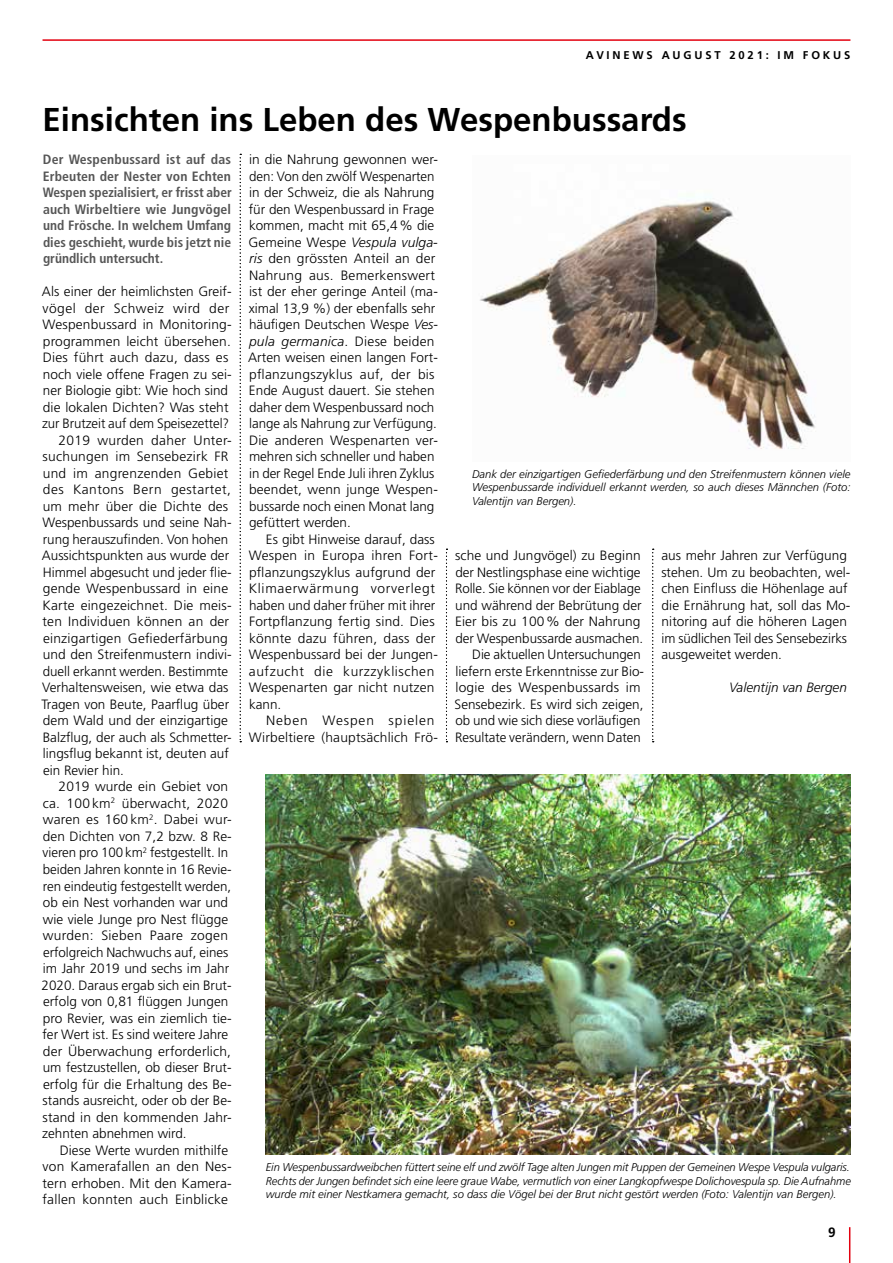
<style>
.page{position:relative;width:893px;height:1263px;background:#fff}
.page>*{position:absolute;margin:0;border:0;box-sizing:border-box;transform-origin:0 0}
.t1{font:700 33px "Frutiger";color:#000}
.t2{font:300 13.5px/16.5px "Frutiger";color:#000}
.t3{font:700 condensed 13.5px/16.5px "Frutiger";color:#565656;text-align:justify}
.t4{font:300 13.5px "Frutiger";letter-spacing:.02em;color:#000}
.t5{font:300 13.5px "Frutiger";letter-spacing:.035em;color:#000}
.t6{font:300 13.5px "Frutiger";letter-spacing:.025em;color:#000}
.t7{font:300 13.5px "Frutiger";letter-spacing:.03em;color:#000}
.t8{font:italic 300 13.5px "Frutiger";color:#000}
.t9{font:700 13.5px "Frutiger";color:#000}
.t10{font:italic 300 11.25px/13.5px "Frutiger";color:#000;text-align:justify}
.t11{font:700 11.25px "Frutiger";letter-spacing:.25em;color:#000}
.s1{font-style:italic}
</style>
<div class="page">
<hr style="left:849px;top:1227px;width:1px;height:36px;background:#e3000f">
<hr style="left:43px;top:39px;width:807px;height:2px;background:#e3000f">
<img style="left:266px;top:775px;width:584px;height:379px">
<img style="left:480px;top:198px;width:336px;height:251px">
<svg style="left:240px;top:154px;width:1px;height:588px"></svg>
<svg style="left:446px;top:549px;width:1px;height:193px"></svg>
<svg style="left:652px;top:549px;width:2px;height:193px"></svg>
<p class="t11" style="left:586px;top:48px;width:266px">AVINEWS AUGUST 2021: IM FOKUS</p>
<h1 class="t1" style="left:43px;top:101px;width:646px">Einsichten ins Leben des Wespenbussards</h1>
<p class="t3" style="left:43px;top:151px;width:190px">Der Wespenbussard ist auf das Erbeuten der Nester von Echten Wespen spezialisiert, er frisst aber auch Wirbeltiere wie Jungvögel und Frösche. In welchem Umfang dies geschieht, wurde bis jetzt nie gründlich untersucht.</p>
<p class="t2" style="left:42px;top:283px;width:191px">Als einer der heimlichsten Greif-</p>
<p class="t7" style="left:43px;top:301px;width:188px">vögel der Schweiz wird der</p>
<p class="t2" style="left:42px;top:316px;width:191px">Wespenbussard in Monitoring-</p>
<p class="t2" style="left:43px;top:333px;width:189px">programmen leicht übersehen.</p>
<p class="t2" style="left:43px;top:349px;width:187px">Dies führt auch dazu, dass es</p>
<p class="t2" style="left:43px;top:366px;width:190px">noch viele offene Fragen zu sei-</p>
<p class="t2" style="left:43px;top:382px;width:187px">ner Biologie gibt: Wie hoch sind</p>
<p class="t2" style="left:43px;top:399px;width:187px">die lokalen Dichten? Was steht</p>
<p class="t2" style="left:42px;top:415px;width:189px">zur Brutzeit auf dem Speisezettel?</p>
<p class="t4" style="left:59px;top:433px;width:175px">2019 wurden daher Unter-</p>
<p class="t2" style="left:43px;top:448px;width:187px">suchungen im Sensebezirk FR</p>
<p class="t4" style="left:43px;top:466px;width:187px">und im angrenzenden Gebiet</p>
<p class="t5" style="left:43px;top:482px;width:190px">des Kantons Bern gestartet,</p>
<p class="t2" style="left:43px;top:498px;width:187px">um mehr über die Dichte des</p>
<p class="t2" style="left:42px;top:514px;width:191px">Wespenbussards und seine Nah-</p>
<p class="t2" style="left:43px;top:531px;width:187px">rung herauszufinden. Von hohen</p>
<p class="t2" style="left:42px;top:547px;width:189px">Aussichtspunkten aus wurde der</p>
<p class="t2" style="left:43px;top:564px;width:190px">Himmel abgesucht und jeder flie-</p>
<p class="t2" style="left:43px;top:580px;width:187px">gende Wespenbussard in eine</p>
<p class="t2" style="left:43px;top:597px;width:191px">Karte eingezeichnet. Die meis-</p>
<p class="t2" style="left:42px;top:613px;width:188px">ten Individuen können an der</p>
<p class="t2" style="left:43px;top:630px;width:186px">einzigartigen Gefiederfärbung</p>
<p class="t2" style="left:43px;top:646px;width:190px">und den Streifenmustern indivi-</p>
<p class="t2" style="left:43px;top:663px;width:187px">duell erkannt werden. Bestimmte</p>
<p class="t2" style="left:42px;top:679px;width:188px">Verhaltensweisen, wie etwa das</p>
<p class="t2" style="left:41px;top:696px;width:189px">Tragen von Beute, Paarflug über</p>
<p class="t2" style="left:43px;top:712px;width:187px">dem Wald und der einzigartige</p>
<p class="t2" style="left:43px;top:729px;width:190px">Balzflug, der auch als Schmetter-</p>
<p class="t2" style="left:43px;top:745px;width:187px">lingsflug bekannt ist, deuten auf</p>
<p class="t2" style="left:43px;top:762px;width:83px">ein Revier hin.</p>
<p class="t2" style="left:59px;top:778px;width:171px">2019 wurde ein Gebiet von</p>
<p class="t2" style="left:43px;top:795px;width:187px">ca. 100 km<sup>2</sup> überwacht, 2020</p>
<p class="t2" style="left:43px;top:811px;width:190px">waren es 160 km<sup>2</sup>. Dabei wur-</p>
<p class="t2" style="left:43px;top:828px;width:190px">den Dichten von 7,2 bzw. 8 Re-</p>
<p class="t2" style="left:43px;top:844px;width:187px">vieren pro 100km<sup>2</sup> festgestellt. In</p>
<p class="t2" style="left:43px;top:861px;width:190px">beiden Jahren konnte in 16 Revie-</p>
<p class="t2" style="left:43px;top:877px;width:190px">ren eindeutig festgestellt werden,</p>
<p class="t2" style="left:43px;top:894px;width:187px">ob ein Nest vorhanden war und</p>
<p class="t2" style="left:43px;top:910px;width:187px">wie viele Junge pro Nest flügge</p>
<p class="t6" style="left:43px;top:928px;width:187px">wurden: Sieben Paare zogen</p>
<p class="t2" style="left:43px;top:943px;width:187px">erfolgreich Nachwuchs auf, eines</p>
<p class="t2" style="left:43px;top:960px;width:188px">im Jahr 2019 und sechs im Jahr</p>
<p class="t2" style="left:42px;top:976px;width:192px">2020. Daraus ergab sich ein Brut-</p>
<p class="t2" style="left:43px;top:993px;width:187px">erfolg von 0,81 flüggen Jungen</p>
<p class="t2" style="left:43px;top:1009px;width:190px">pro Revier, was ein ziemlich tie-</p>
<p class="t2" style="left:43px;top:1026px;width:187px">fer Wert ist. Es sind weitere Jahre</p>
<p class="t2" style="left:43px;top:1042px;width:190px">der Überwachung erforderlich,</p>
<p class="t2" style="left:43px;top:1059px;width:190px">um festzustellen, ob dieser Brut-</p>
<p class="t2" style="left:43px;top:1075px;width:190px">erfolg für die Erhaltung des Be-</p>
<p class="t2" style="left:43px;top:1092px;width:191px">stands ausreicht, oder ob der Be-</p>
<p class="t2" style="left:43px;top:1108px;width:191px">stand in den kommenden Jahr-</p>
<p class="t2" style="left:42px;top:1125px;width:146px">zehnten abnehmen wird.</p>
<p class="t2" style="left:60px;top:1141px;width:170px">Diese Werte wurden mithilfe</p>
<p class="t2" style="left:43px;top:1158px;width:191px">von Kamerafallen an den Nes-</p>
<p class="t2" style="left:42px;top:1174px;width:191px">tern erhoben. Mit den Kamera-</p>
<p class="t2" style="left:43px;top:1191px;width:187px">fallen konnten auch Einblicke</p>
<p class="t2" style="left:248px;top:151px;width:191px">in die Nahrung gewonnen wer&shy;den: Von den zwölf Wespenarten in der Schweiz, die als Nahrung für den Wespenbussard in Frage kommen, macht mit 65,4% die<br>Gemeine Wespe <span class="s1">Vespula vulga&shy;ris</span> den grössten Anteil an der<br>Nahrung aus. Bemerkenswert ist der eher geringe Anteil (ma&shy;ximal 13,9 %) der ebenfalls sehr häufigen Deutschen Wespe <span class="s1">Ves&shy;pula germanica</span>. Diese beiden<br>Arten weisen einen langen Fort&shy;pflanzungszyklus auf, der bis<br>Ende August dauert. Sie stehen daher dem Wespenbussard noch lange als Nahrung zur Verfügung.<br>Die anderen Wespenarten ver&shy;mehren sich schneller und haben in der Regel Ende Juli ihren Zyklus beendet, wenn junge Wespen&shy;bussarde noch einen Monat lang gefüttert werden.</p>
<p class="t2" style="left:249px;top:531px;width:191px;text-indent:17px">Es gibt Hinweise darauf, dass<br>Wespen in Europa ihren Fort&shy;pflanzungszyklus aufgrund der<br>Klimaerwärmung vorverlegt haben und daher früher mit ihrer<br>Fortpflanzung fertig sind. Dies könnte dazu führen, dass der<br>Wespenbussard bei der Jungen&shy;aufzucht die kurzzyklischen<br>Wespenarten gar nicht nutzen kann.</p>
<p class="t2" style="left:249px;top:712px;width:191px;text-align:right">Neben Wespen spielen<br>Wirbeltiere (hauptsächlich Frö-</p>
<p class="t10" style="left:472px;top:467px;width:380px">Dank der einzigartigen Gefiederfärbung und den Streifenmustern können viele Wespenbussarde individuell erkannt werden, so auch dieses Männchen (Foto:<br>Valentijn van Bergen).</p>
<p class="t2" style="left:455px;top:547px;width:191px;text-align:right">sche und Jungvögel) zu Beginn der Nestlingsphase eine wichtige<br>Rolle. Sie können vor der Eiablage und während der Bebrütung der<br>Eier bis zu 100% der Nahrung der Wespenbussarde ausmachen.<br>Die aktuellen Untersuchungen liefern erste Erkenntnisse zur Bio&shy;logie des Wespenbussards im<br>Sensebezirk. Es wird sich zeigen, ob und wie sich diese vorläufigen<br>Resultate verändern, wenn Daten</p>
<p class="t2" style="left:661px;top:547px;width:191px">aus mehr Jahren zur Verfügung stehen. Um zu beobachten, wel&shy;chen Einfluss die Höhenlage auf die Ernährung hat, soll das Mo&shy;nitoring auf die höheren Lagen im südlichen Teil des Sensebezirks ausgeweitet werden.</p>
<p class="t8" style="left:729px;top:680px;width:119px">Valentijn van Bergen</p>
<p class="t10" style="left:266px;top:1160px;width:587px">Ein Wespenbussardweibchen füttert seine elf und zwölf Tage alten Jungen mit Puppen der Gemeinen Wespe Vespula vulgaris.<br>Rechts der Jungen befindet sich eine leere graue Wabe, vermutlich von einer Langkopfwespe Dolichovespula sp. Die Aufnahme wurde mit einer Nestkamera gemacht, so dass die Vögel bei der Brut nicht gestört werden (Foto: Valentijn van Bergen).</p>
<p class="t9" style="left:828px;top:1224px;width:9px">9</p>
</div>
